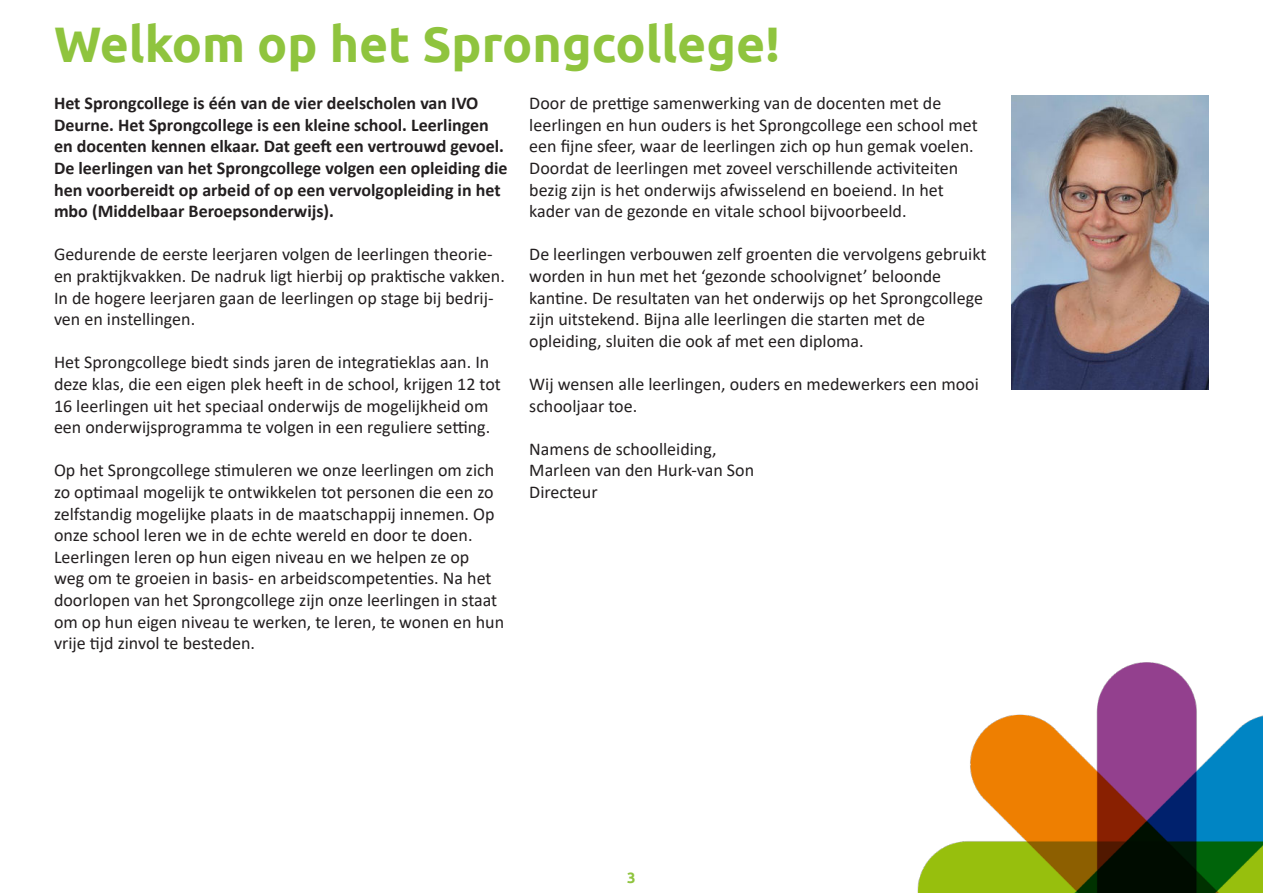
<style>
.page{position:relative;width:1263px;height:893px;background:#fff}
.page>*{position:absolute;margin:0;border:0;box-sizing:border-box;transform-origin:0 0}
.t1{font:700 49.95px "Ubuntu";color:#8fc43e}
.t2{font:18px/21.6px "Calibri";color:#231f20}
.t3{font:700 18px/21.6px "Calibri";color:#231f20}
.t4{font:700 15px "Ubuntu";color:#8fc43e}
</style>
<div class="page">
<img style="left:1012px;top:96px;width:197px;height:293px">
<img style="left:917px;top:662px;width:346px;height:231px">
<h1 class="t1" style="left:54px;top:23px;width:727px">Welkom op het Sprongcollege!</h1>
<p class="t3" style="left:54px;top:93px;width:455px">Het Sprongcollege is één van de vier deelscholen van IVO Deurne. Het Sprongcollege is een kleine school. Leerlingen en docenten kennen elkaar. Dat geeft een vertrouwd gevoel.<br>De leerlingen van het Sprongcollege volgen een opleiding die hen voorbereidt op arbeid of op een vervolgopleiding in het mbo (Middelbaar Beroepsonderwijs).</p>
<p class="t2" style="left:54px;top:245px;width:452px">Gedurende de eerste leerjaren volgen de leerlingen theorie&shy;en praktijkvakken. De nadruk ligt hierbij op praktische vakken.<br>In de hogere leerjaren gaan de leerlingen op stage bij bedrij&shy;ven en instellingen.</p>
<p class="t2" style="left:54px;top:351px;width:448px">Het Sprongcollege biedt sinds jaren de integratieklas aan. In deze klas, die een eigen plek heeft in de school, krijgen 12 tot 16 leerlingen uit het speciaal onderwijs de mogelijkheid om een onderwijsprogramma te volgen in een reguliere setting.</p>
<p class="t2" style="left:54px;top:459px;width:452px">Op het Sprongcollege stimuleren we onze leerlingen om zich zo optimaal mogelijk te ontwikkelen tot personen die een zo zelfstandig mogelijke plaats in de maatschappij innemen. Op onze school leren we in de echte wereld en door te doen.<br>Leerlingen leren op hun eigen niveau en we helpen ze op<br>weg om te groeien in basis- en arbeidscompetenties. Na het doorlopen van het Sprongcollege zijn onze leerlingen in staat om op hun eigen niveau te werken, te leren, te wonen en hun vrije tijd zinvol te besteden.</p>
<p class="t2" style="left:529px;top:92px;width:450px">Door de prettige samenwerking van de docenten met de leerlingen en hun ouders is het Sprongcollege een school met een fijne sfeer, waar de leerlingen zich op hun gemak voelen.<br>Doordat de leerlingen met zoveel verschillende activiteiten bezig zijn is het onderwijs afwisselend en boeiend. In het kader van de gezonde en vitale school bijvoorbeeld.</p>
<p class="t2" style="left:529px;top:243px;width:459px">De leerlingen verbouwen zelf groenten die vervolgens gebruikt worden in hun met het ‘gezonde schoolvignet’ beloonde kantine. De resultaten van het onderwijs op het Sprongcollege zijn uitstekend. Bijna alle leerlingen die starten met de opleiding, sluiten die ook af met een diploma.</p>
<p class="t2" style="left:529px;top:373px;width:451px">Wij wensen alle leerlingen, ouders en medewerkers een mooi schooljaar toe.</p>
<p class="t2" style="left:529px;top:438px;width:226px">Namens de schoolleiding,<br>Marleen van den Hurk-van Son<br>Directeur</p>
<p class="t4" style="left:627px;top:871px;width:10px">3</p>
</div>
